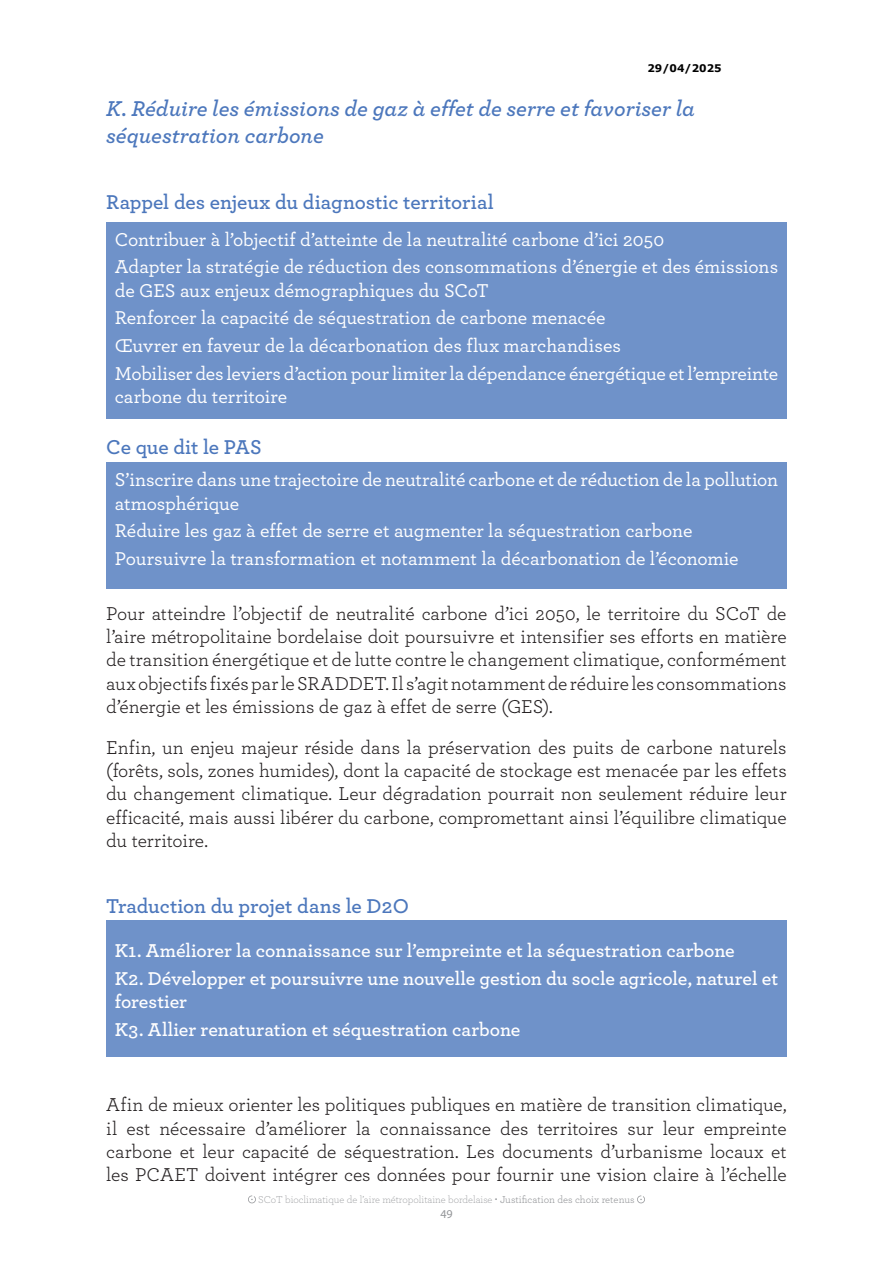
<style>
.page{position:relative;width:893px;height:1263px;background:#fff}
.page>*{position:absolute;margin:0;border:0;box-sizing:border-box;transform-origin:0 0}
.RDP-Sous_titre_Grande_partie{font:italic 600 22.5px/27px "Archer";color:#4c77bc}
.Texte{font:600 21px "Archer";letter-spacing:-.005em;color:#4c77bc}
.Titre_de_partie__N2{font:19.5px/23.4px "Archer";letter-spacing:-.005em;color:#231f20;text-align:justify}
.t1{font:500 19.5px/27.6px "Archer";letter-spacing:-.005em;color:#fff}
.t2{font:600 19.5px/27.6px "Archer";color:#fff}
.t3{font:12px "Myriad Pro";color:#939598}
.t4{font:300 10.5px "Archer";color:#939598}
.t5{font:700 10.5px "Verdana";color:#000}
.s1{font-weight:400}
</style>
<div class="page">
<svg style="left:248px;top:1195px;width:8px;height:8px"></svg>
<svg style="left:637px;top:1195px;width:8px;height:8px"></svg>
<div style="left:106px;top:222px;width:681px;height:196px;background:#6f92c9"></div>
<div style="left:106px;top:462px;width:681px;height:126px;background:#6f92c9"></div>
<div style="left:106px;top:921px;width:681px;height:136px;background:#6f92c9"></div>
<p class="t5" style="left:647px;top:60px;width:76px">29/04/2025</p>
<p class="RDP-Sous_titre_Grande_partie" style="left:106px;top:93px;width:590px">K. Réduire les émissions de gaz à effet de serre et favoriser la séquestration carbone</p>
<p class="Texte" style="left:106px;top:186px;width:389px">Rappel des enjeux du diagnostic territorial</p>
<p class="t1" style="left:115px;top:224px;width:665px">Contribuer à l’objectif d’atteinte de la neutralité carbone d’ici 2050<br>Adapter la stratégie de réduction des consommations d’énergie et des émissions</p>
<p class="t1" style="left:115px;top:275px;width:665px">de GES aux enjeux démographiques du SCoT<br>Renforcer la capacité de séquestration de carbone menacée<br>Œuvrer en faveur de la décarbonation des flux marchandises<br>Mobiliser des leviers d’action pour limiter la dépendance énergétique et l’empreinte</p>
<p class="t1" style="left:115px;top:382px;width:174px">carbone du territoire</p>
<p class="Texte" style="left:106px;top:431px;width:157px">Ce que dit le PAS</p>
<p class="t1" style="left:115px;top:467px;width:665px;line-height:23.4px">S’inscrire dans une trajectoire de neutralité carbone et de réduction de la pollution atmosphérique</p>
<p class="t1" style="left:115px;top:516px;width:625px">Réduire les gaz à effet de serre et augmenter la séquestration carbone<br>Poursuivre la transformation et notamment la décarbonation de l’économie</p>
<p class="Titre_de_partie__N2" style="left:106px;top:600px;width:682px">Pour atteindre l’objectif de neutralité carbone d’ici 2050, le territoire du SCoT de l’aire métropolitaine bordelaise doit poursuivre et intensifier ses efforts en matière de transition énergétique et de lutte contre le changement climatique, conformément aux objectifs fixés par le SRADDET. Il s’agit notamment de réduire les consommations d’énergie et les émissions de gaz à effet de serre (GES).</p>
<p class="Titre_de_partie__N2" style="left:106px;top:734px;width:682px">Enfin, un enjeu majeur réside dans la préservation des puits de carbone naturels (forêts, sols, zones humides), dont la capacité de stockage est menacée par les effets du changement climatique. Leur dégradation pourrait non seulement réduire leur efficacité, mais aussi libérer du carbone, compromettant ainsi l’équilibre climatique du territoire.</p>
<p class="Texte" style="left:106px;top:891px;width:304px">Traduction du projet dans le D2O</p>
<p class="t2" style="left:115px;top:936px;width:665px">K1. Améliorer la connaissance sur l’empreinte et la séquestration carbone<br>K2. Développer et poursuivre une nouvelle gestion du socle agricole, naturel et</p>
<p class="t2" style="left:115px;top:987px;width:407px">forestier<br>K3. Allier renaturation et séquestration carbone</p>
<p class="Titre_de_partie__N2" style="left:106px;top:1092px;width:682px">Afin de mieux orienter les politiques publiques en matière de transition climatique, il est nécessaire d’améliorer la connaissance des territoires sur leur empreinte carbone et leur capacité de séquestration. Les documents d’urbanisme locaux et les PCAET doivent intégrer ces données pour fournir une vision claire à l’échelle</p>
<p class="t4" style="left:258px;top:1193px;width:378px">SCoT bioclimatique de l’aire métropolitaine bordelaise <span class="s1">• Justification des choix retenus</span></p>
<p class="t3" style="left:440px;top:1206px;width:14px">49</p>
</div>
